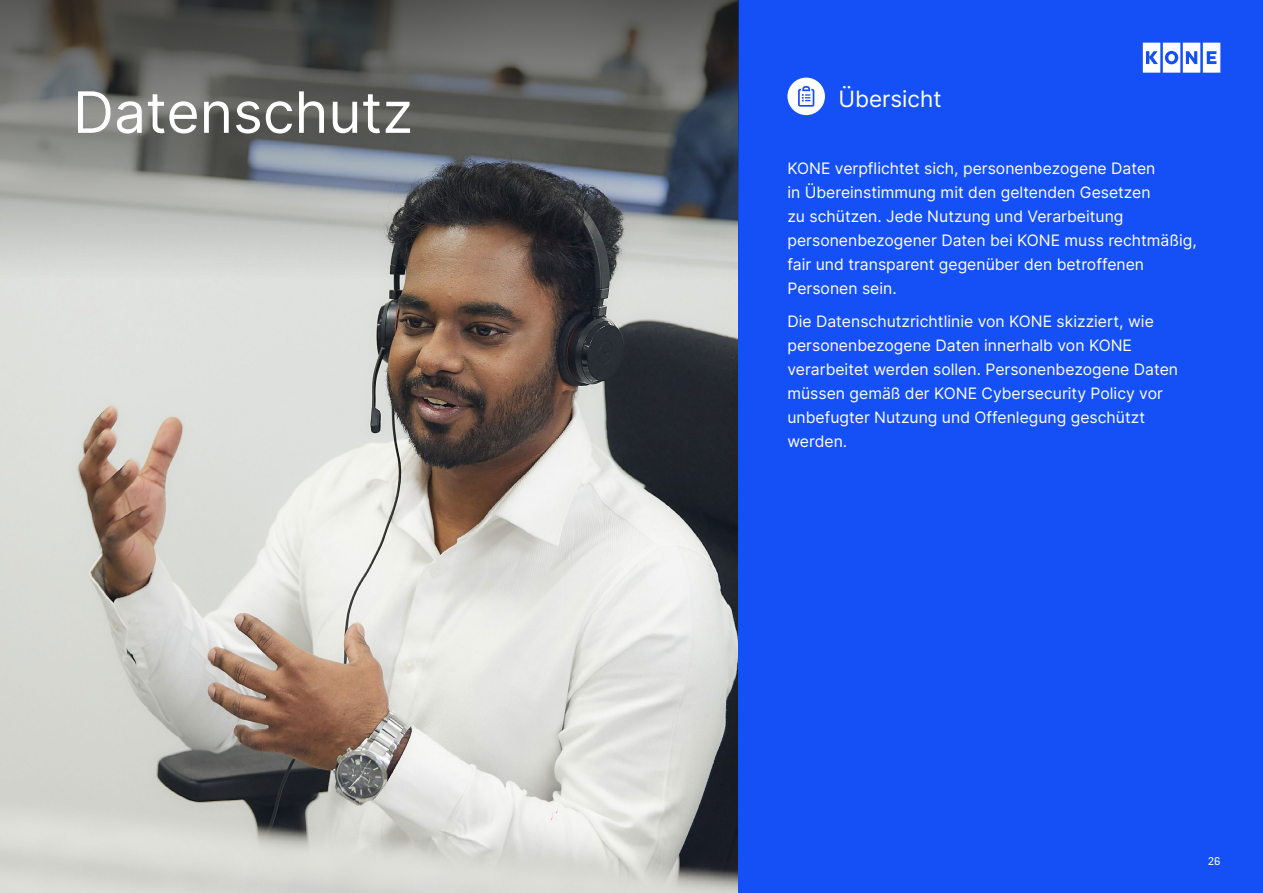
<style>
.page{position:relative;width:1263px;height:893px;background:#fff}
.page>*{position:absolute;margin:0;border:0;box-sizing:border-box;transform-origin:0 0}
.t1{font:57px "Inter";color:#fff}
.t2{font:22.5px "Inter";color:#fff}
.t3{font:15.75px/24px "Inter";color:#fff}
.t4{font:12px "KONE Information";color:#fff}
</style>
<div class="page">
<img style="left:0;top:281px;width:738px;height:612px">
<div style="left:738px;top:0;width:525px;height:893px;background:#1450f5"></div>
<svg style="left:0;top:0;width:738px;height:281px;background:#737573"></svg>
<svg style="left:1143px;top:43px;width:77px;height:30px"></svg>
<div style="left:787px;top:78px;width:38px;height:37px;background:#fff;border-radius:50%"></div>
<svg style="left:798px;top:86px;width:16px;height:21px"></svg>
<h1 class="t1" style="left:73px;top:71px;width:342px">Datenschutz</h1>
<h2 class="t2" style="left:838px;top:83px;width:105px">Übersicht</h2>
<p class="t3" style="left:787px;top:156px;width:411px">KONE verpflichtet sich, personenbezogene Daten<br>in Übereinstimmung mit den geltenden Gesetzen<br>zu schützen. Jede Nutzung und Verarbeitung personenbezogener Daten bei KONE muss rechtmäßig, fair und transparent gegenüber den betroffenen Personen sein.</p>
<p class="t3" style="left:787px;top:309px;width:392px">Die Datenschutzrichtlinie von KONE skizziert, wie personenbezogene Daten innerhalb von KONE verarbeitet werden sollen. Personenbezogene Daten müssen gemäß der KONE Cybersecurity Policy vor unbefugter Nutzung und Offenlegung geschützt werden.</p>
<p class="t4" style="left:1208px;top:853px;width:14px">26</p>
</div>
